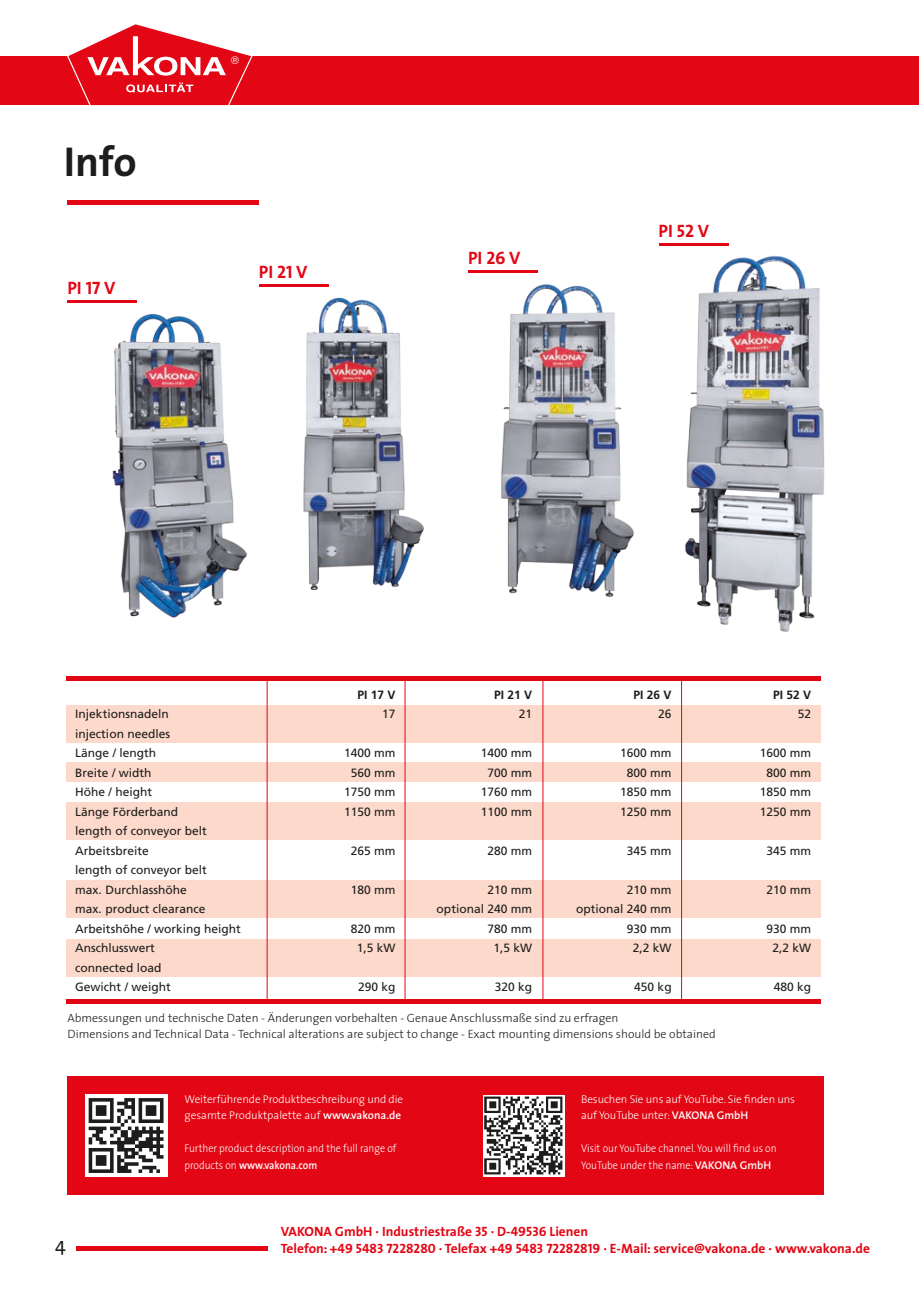
<style>
.page{position:relative;width:919px;height:1289px;background:#fff}
.page>*{position:absolute;margin:0;border:0;box-sizing:border-box;transform-origin:0 0}
.t1{font:700 42px "The Sans";color:#1d1d1b}
.t2{font:19.5px "The Sans";color:#1d1d1b}
.t3{font:18px "The Sans Bold Caps";color:#e30614}
.t4{font:700 13.5px/16.5px "The Sans";color:#e30614}
.t5{font:12px/19.5px "Frutiger";color:#1d1d1b}
.t6{font:300 12px/16.5px "The Sans";color:#1d1d1b}
.t7{font:700 12px "Frutiger";color:#1d1d1b}
.t8{font:300 11.25px/16.5px "The Sans";color:#fff}
.t9{font:300 11.25px/16.5px "The Sans";color:#fff;scale:.9 1}
.t10{font:10.65px "Helvetica";color:#fff}
.s1{font-weight:600}
.s2{font-family:"The Sans Bold Caps";font-weight:400}
</style>
<div class="page">
<div style="left:67px;top:999px;width:754px;height:5px;background:#e30614"></div>
<div style="left:67px;top:762px;width:754px;height:20px;background:#fcd9ca"></div>
<div style="left:67px;top:705px;width:754px;height:38px;background:#fcd9ca"></div>
<div style="left:67px;top:801px;width:754px;height:38px;background:#fcd9ca"></div>
<div style="left:67px;top:880px;width:754px;height:38px;background:#fcd9ca"></div>
<div style="left:67px;top:939px;width:754px;height:38px;background:#fcd9ca"></div>
<hr style="left:67px;top:676px;width:754px;height:4px;background:#e30614">
<hr style="left:681px;top:678px;width:1px;height:323px;background:#e30614">
<hr style="left:542px;top:678px;width:1px;height:323px;background:#e30614">
<hr style="left:404px;top:678px;width:1px;height:323px;background:#e30614">
<hr style="left:267px;top:678px;width:1px;height:323px;background:#e30614">
<div style="left:67px;top:1075px;width:756px;height:119px;background:#e30614"></div>
<hr style="left:77px;top:1246px;width:191px;height:4px;background:#e30614">
<hr style="left:67px;top:200px;width:192px;height:4px;background:#e30614">
<svg style="left:85px;top:1094px;width:82px;height:82px"></svg>
<svg style="left:89px;top:1098px;width:74px;height:74px;background:#848483"></svg>
<img style="left:483px;top:1095px;width:81px;height:81px">
<img style="left:112px;top:243px;width:713px;height:389px">
<hr style="left:658px;top:243px;width:70px;height:2px;background:#e30614">
<hr style="left:468px;top:270px;width:70px;height:2px;background:#e30614">
<hr style="left:259px;top:284px;width:70px;height:3px;background:#e30614">
<hr style="left:67px;top:300px;width:70px;height:3px;background:#e30614">
<div style="left:0;top:56px;width:918px;height:49px;background:#e30614"></div>
<svg style="left:67px;top:24px;width:186px;height:82px"></svg>
<h1 class="t1" style="left:64px;top:127px;width:74px">Info</h1>
<h3 class="t3" style="left:67px;top:273px;width:49px">PI 17 V</h3>
<p class="t10" style="left:231px;top:52px;width:9px">®</p>
<h3 class="t3" style="left:259px;top:257px;width:50px">PI 21 V</h3>
<h3 class="t3" style="left:468px;top:242px;width:54px">PI 26 V</h3>
<h3 class="t3" style="left:658px;top:215px;width:52px">PI 52 V</h3>
<p class="t7" style="left:357px;top:687px;width:40px">PI 17 V</p>
<p class="t7" style="left:494px;top:687px;width:40px">PI 21 V</p>
<p class="t7" style="left:633px;top:687px;width:40px">PI 26 V</p>
<p class="t7" style="left:773px;top:687px;width:40px">PI 52 V</p>
<p class="t5" style="left:75px;top:704px;width:95px">Injektionsnadeln</p>
<p class="t5" style="left:382px;top:704px;width:15px">17</p>
<p class="t5" style="left:518px;top:704px;width:15px">21</p>
<p class="t5" style="left:658px;top:704px;width:15px">26</p>
<p class="t5" style="left:797px;top:704px;width:15px">52</p>
<p class="t5" style="left:75px;top:723px;width:96px">injection needles<br>Länge / length</p>
<p class="t5" style="left:344px;top:743px;width:53px">1400 mm</p>
<p class="t5" style="left:480px;top:743px;width:53px">1400 mm</p>
<p class="t5" style="left:620px;top:743px;width:53px">1600 mm</p>
<p class="t5" style="left:759px;top:743px;width:53px">1600 mm</p>
<p class="t5" style="left:75px;top:762px;width:78px">Breite / width</p>
<p class="t5" style="left:351px;top:762px;width:46px">560 mm</p>
<p class="t5" style="left:487px;top:762px;width:46px">700 mm</p>
<p class="t5" style="left:627px;top:762px;width:46px">800 mm</p>
<p class="t5" style="left:766px;top:762px;width:46px">800 mm</p>
<p class="t5" style="left:75px;top:782px;width:78px">Höhe / height</p>
<p class="t5" style="left:344px;top:782px;width:53px">1750 mm</p>
<p class="t5" style="left:480px;top:782px;width:53px">1760 mm</p>
<p class="t5" style="left:620px;top:782px;width:53px">1850 mm</p>
<p class="t5" style="left:759px;top:782px;width:53px">1850 mm</p>
<p class="t5" style="left:75px;top:801px;width:104px">Länge Förderband</p>
<p class="t5" style="left:344px;top:801px;width:53px">1150 mm</p>
<p class="t5" style="left:480px;top:801px;width:53px">1100 mm</p>
<p class="t5" style="left:620px;top:801px;width:53px">1250 mm</p>
<p class="t5" style="left:759px;top:801px;width:53px">1250 mm</p>
<p class="t5" style="left:75px;top:821px;width:133px">length of conveyor belt<br>Arbeitsbreite</p>
<p class="t5" style="left:351px;top:840px;width:46px">265 mm</p>
<p class="t5" style="left:487px;top:840px;width:46px">280 mm</p>
<p class="t5" style="left:627px;top:840px;width:46px">345 mm</p>
<p class="t5" style="left:766px;top:840px;width:46px">345 mm</p>
<p class="t5" style="left:75px;top:860px;width:133px">length of conveyor belt max. Durchlasshöhe</p>
<p class="t5" style="left:351px;top:879px;width:46px">180 mm</p>
<p class="t5" style="left:487px;top:879px;width:46px">210 mm</p>
<p class="t5" style="left:627px;top:879px;width:46px">210 mm</p>
<p class="t5" style="left:766px;top:879px;width:46px">210 mm</p>
<p class="t5" style="left:75px;top:899px;width:132px">max. product clearance</p>
<p class="t5" style="left:436px;top:899px;width:97px">optional 240 mm</p>
<p class="t5" style="left:576px;top:899px;width:97px">optional 240 mm</p>
<p class="t5" style="left:75px;top:918px;width:167px">Arbeitshöhe / working height</p>
<p class="t5" style="left:351px;top:918px;width:46px">820 mm</p>
<p class="t5" style="left:487px;top:918px;width:46px">780 mm</p>
<p class="t5" style="left:627px;top:918px;width:46px">930 mm</p>
<p class="t5" style="left:766px;top:918px;width:46px">930 mm</p>
<p class="t5" style="left:75px;top:938px;width:81px">Anschlusswert</p>
<p class="t5" style="left:357px;top:938px;width:40px">1,5 kW</p>
<p class="t5" style="left:493px;top:938px;width:40px">1,5 kW</p>
<p class="t5" style="left:633px;top:938px;width:40px">2,2 kW</p>
<p class="t5" style="left:772px;top:938px;width:40px">2,2 kW</p>
<p class="t5" style="left:75px;top:957px;width:97px">connected load<br>Gewicht / weight</p>
<p class="t5" style="left:358px;top:977px;width:39px">290 kg</p>
<p class="t5" style="left:494px;top:977px;width:39px">320 kg</p>
<p class="t5" style="left:634px;top:977px;width:39px">450 kg</p>
<p class="t5" style="left:773px;top:977px;width:39px">480 kg</p>
<p class="t6" style="left:67px;top:1008px;width:650px">Abmessungen und technische Daten - Änderungen vorbehalten - Genaue Anschlussmaße sind zu erfragen<br>Dimensions and Technical Data - Technical alterations are subject to change - Exact mounting dimensions should be obtained</p>
<h2 class="t2" style="left:55px;top:1228px;width:12px">4</h2>
<p class="t8" style="left:184px;top:1090px;width:220px">Weiterführende Produktbeschreibung und die gesamte Produktpalette auf <span class="s1">www.vakona.de</span></p>
<p class="t9" style="left:184px;top:1140px;width:237px">Further product description and the full range of products on <span class="s1">www.vakona.com</span></p>
<p class="t8" style="left:581px;top:1090px;width:215px">Besuchen Sie uns auf YouTube. Sie finden uns auf YouTube unter: <span class="s1">VAKONA GmbH</span></p>
<p class="t9" style="left:581px;top:1140px;width:219px">Visit our YouTube channel. You will find us on<br>YouTube under the name: <span class="s1">VAKONA GmbH</span></p>
<p class="t4" style="left:281px;top:1222px;width:590px">VAKONA GmbH · Industriestraße <span class="s2">35 · D-49536</span> Lienen<br>Telefon: +<span class="s2">49 5483 7228280</span> · Telefax <span class="s2">+49 5483 72282819</span> · E-Mail: service@vakona.de · www.vakona.de</p>
</div>
